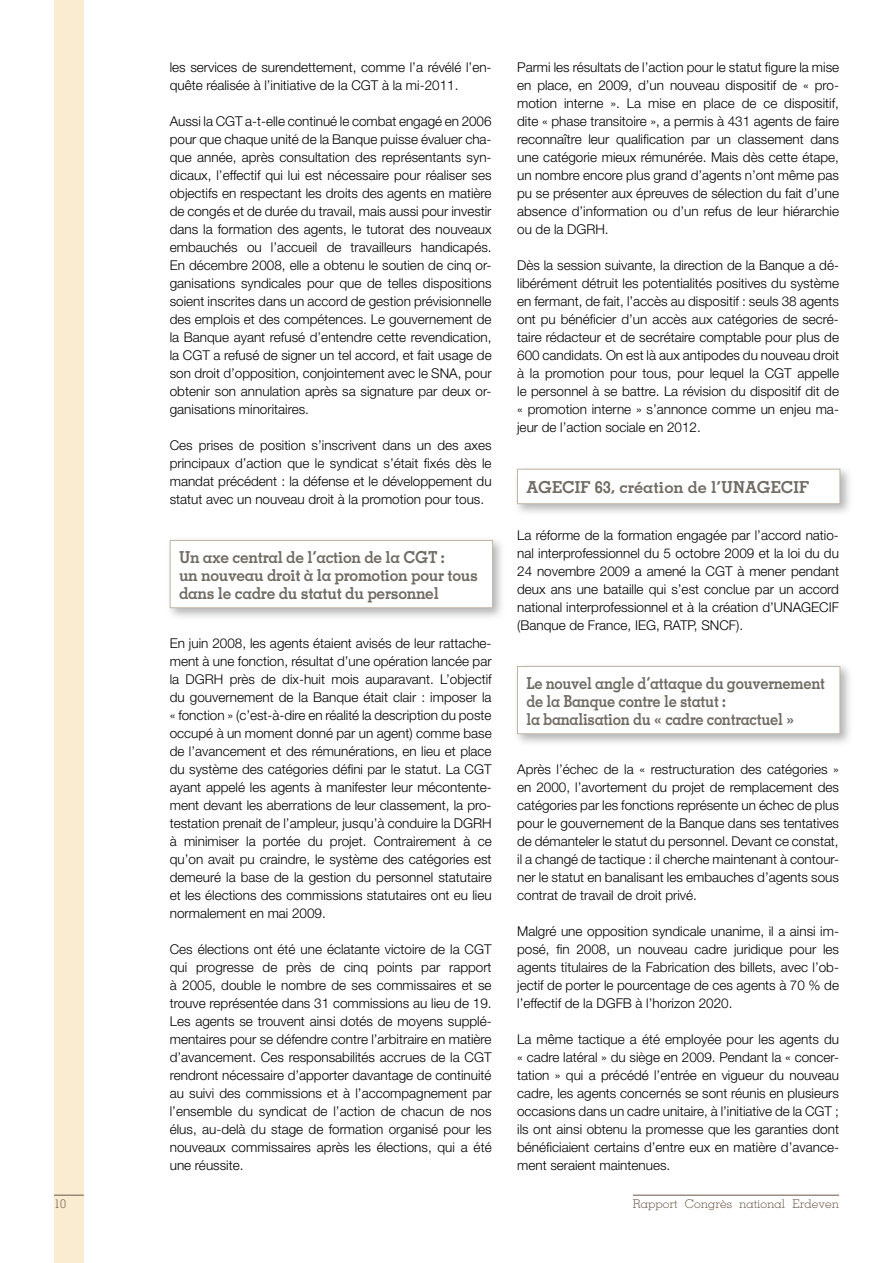
<style>
.page{position:relative;width:893px;height:1263px;background:#fff}
.page>*{position:absolute;margin:0;border:0;box-sizing:border-box;transform-origin:0 0}
.t1{font:700 16.5px/18px "Memphis";letter-spacing:-.02em;color:#706b63;scale:.9 1}
.t2{font:700 16.5px/18px "Memphis";letter-spacing:-.02em;color:#706b63;scale:.95 1}
.t3{font:700 16.5px "Memphis";color:#706b63}
.t4{font:300 13.5px/18px "Helvetica Neue LT Std";color:#000;text-align:justify}
.t5{font:300 12px "Memphis";color:#695547}
</style>
<div class="page">
<div style="left:54px;top:0;width:30px;height:1263px;background:#f9ecd1"></div>
<hr style="left:633px;top:1195px;width:206px;height:1px;background:#695547">
<hr style="left:54px;top:1195px;width:30px;height:1px;background:#695547">
<div style="left:166px;top:536px;width:345px;height:91px;background:#9c9d9f;opacity:.75"></div>
<div style="left:170px;top:540px;width:323px;height:68px;background:#fff"></div>
<div style="left:170px;top:540px;width:323px;height:68px;border:1px solid #c2b4a4"></div>
<div style="left:513px;top:662px;width:346px;height:91px;background:#9c9d9f;opacity:.75"></div>
<div style="left:517px;top:666px;width:323px;height:68px;background:#fff"></div>
<div style="left:517px;top:666px;width:323px;height:68px;border:1px solid #c2b4a4"></div>
<div style="left:513px;top:465px;width:346px;height:58px;background:#9c9d9f;opacity:.75"></div>
<div style="left:517px;top:469px;width:323px;height:35px;background:#fff"></div>
<div style="left:517px;top:469px;width:323px;height:35px;border:1px solid #c2b4a4"></div>
<p class="t4" style="left:170px;top:58px;width:323px">les services de surendettement, comme l’a révélé l’en&shy;quête réalisée à l’initiative de la CGT à la mi-2011.</p>
<p class="t4" style="left:170px;top:112px;width:323px">Aussi la CGT a-t-elle continué le combat engagé en 2006 pour que chaque unité de la Banque puisse évaluer cha&shy;que année, après consultation des représentants syn&shy;dicaux, l’effectif qui lui est nécessaire pour réaliser ses objectifs en respectant les droits des agents en matière de congés et de durée du travail, mais aussi pour investir dans la formation des agents, le tutorat des nouveaux embauchés ou l’accueil de travailleurs handicapés.<br>En décembre 2008, elle a obtenu le soutien de cinq or&shy;ganisations syndicales pour que de telles dispositions soient inscrites dans un accord de gestion prévisionnelle des emplois et des compétences. Le gouvernement de la Banque ayant refusé d’entendre cette revendication, la CGT a refusé de signer un tel accord, et fait usage de son droit d’opposition, conjointement avec le SNA, pour obtenir son annulation après sa signature par deux or&shy;ganisations minoritaires.</p>
<p class="t4" style="left:170px;top:436px;width:323px">Ces prises de position s’inscrivent dans un des axes principaux d’action que le syndicat s’était fixés dès le mandat précédent : la défense et le développement du statut avec un nouveau droit à la promotion pour tous.</p>
<p class="t2" style="left:179px;top:547px;width:316px">Un axe central de l’action de la CGT :<br>un nouveau droit à la promotion pour tous dans le cadre du statut du personnel</p>
<p class="t4" style="left:170px;top:634px;width:323px">En juin 2008, les agents étaient avisés de leur rattache&shy;ment à une fonction, résultat d’une opération lancée par la DGRH près de dix-huit mois auparavant. L’objectif du gouvernement de la Banque était clair : imposer la « fonction » (c’est-à-dire en réalité la description du poste occupé à un moment donné par un agent) comme base de l’avancement et des rémunérations, en lieu et place du système des catégories défini par le statut. La CGT ayant appelé les agents à manifester leur mécontente&shy;ment devant les aberrations de leur classement, la pro&shy;testation prenait de l’ampleur, jusqu’à conduire la DGRH à minimiser la portée du projet. Contrairement à ce qu’on avait pu craindre, le système des catégories est demeuré la base de la gestion du personnel statutaire et les élections des commissions statutaires ont eu lieu normalement en mai 2009.</p>
<p class="t4" style="left:170px;top:940px;width:323px">Ces élections ont été une éclatante victoire de la CGT qui progresse de près de cinq points par rapport à 2005, double le nombre de ses commissaires et se trouve représentée dans 31 commissions au lieu de 19.<br>Les agents se trouvent ainsi dotés de moyens supplé&shy;mentaires pour se défendre contre l’arbitraire en matière d’avancement. Ces responsabilités accrues de la CGT rendront nécessaire d’apporter davantage de continuité au suivi des commissions et à l’accompagnement par l’ensemble du syndicat de l’action de chacun de nos élus, au-delà du stage de formation organisé pour les nouveaux commissaires après les élections, qui a été une réussite.</p>
<p class="t4" style="left:517px;top:58px;width:324px">Parmi les résultats de l’action pour le statut figure la mise en place, en 2009, d’un nouveau dispositif de « pro&shy;motion interne ». La mise en place de ce dispositif, dite « phase transitoire », a permis à 431 agents de faire reconnaître leur qualification par un classement dans une catégorie mieux rémunérée. Mais dès cette étape, un nombre encore plus grand d’agents n’ont même pas pu se présenter aux épreuves de sélection du fait d’une absence d’information ou d’un refus de leur hiérarchie ou de la DGRH.</p>
<p class="t4" style="left:517px;top:256px;width:323px">Dès la session suivante, la direction de la Banque a dé&shy;libérément détruit les potentialités positives du système en fermant, de fait, l’accès au dispositif : seuls 38 agents ont pu bénéficier d’un accès aux catégories de secré&shy;taire rédacteur et de secrétaire comptable pour plus de 600 candidats. On est là aux antipodes du nouveau droit à la promotion pour tous, pour lequel la CGT appelle le personnel à se battre. La révision du dispositif dit de « promotion interne » s’annonce comme un enjeu ma&shy;jeur de l’action sociale en 2012.</p>
<p class="t3" style="left:526px;top:477px;width:284px">AGECIF 63, création de l’UNAGECIF</p>
<p class="t4" style="left:517px;top:526px;width:323px">La réforme de la formation engagée par l’accord natio&shy;nal interprofessionnel du 5 octobre 2009 et la loi du du 24 novembre 2009 a amené la CGT à mener pendant deux ans une bataille qui s’est conclue par un accord national interprofessionnel et à la création d’UNAGECIF (Banque de France, IEG, RATP, SNCF).</p>
<p class="t1" style="left:526px;top:673px;width:333px">Le nouvel angle d’attaque du gouvernement de la Banque contre le statut :<br>la banalisation du « cadre contractuel »</p>
<p class="t4" style="left:517px;top:760px;width:323px">Après l’échec de la « restructuration des catégories » en 2000, l’avortement du projet de remplacement des catégories par les fonctions représente un échec de plus pour le gouvernement de la Banque dans ses tentatives de démanteler le statut du personnel. Devant ce constat, il a changé de tactique : il cherche maintenant à contour&shy;ner le statut en banalisant les embauches d’agents sous contrat de travail de droit privé.</p>
<p class="t4" style="left:517px;top:922px;width:323px">Malgré une opposition syndicale unanime, il a ainsi im&shy;posé, fin 2008, un nouveau cadre juridique pour les agents titulaires de la Fabrication des billets, avec l’ob&shy;jectif de porter le pourcentage de ces agents à 70 % de l’effectif de la DGFB à l’horizon 2020.</p>
<p class="t4" style="left:517px;top:1030px;width:323px">La même tactique a été employée pour les agents du « cadre latéral » du siège en 2009. Pendant la « concer&shy;tation » qui a précédé l’entrée en vigueur du nouveau cadre, les agents concernés se sont réunis en plusieurs occasions dans un cadre unitaire, à l’initiative de la CGT ; ils ont ainsi obtenu la promesse que les garanties dont bénéficiaient certains d’entre eux en matière d’avance&shy;ment seraient maintenues.</p>
<p class="t5" style="left:54px;top:1197px;width:13px">10</p>
<p class="t5" style="left:633px;top:1197px;width:208px">Rapport Congrès national Erdeven</p>
</div>
